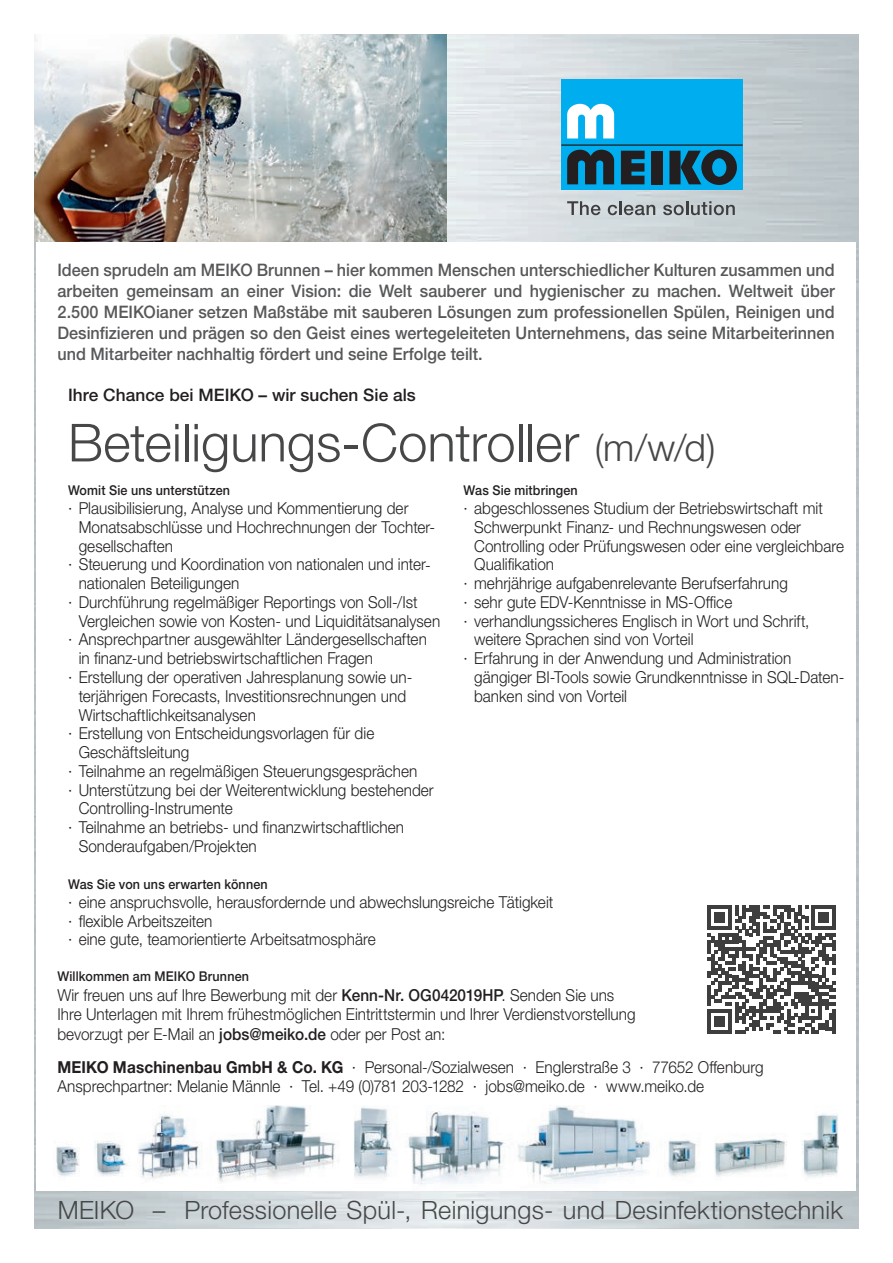
<style>
.page{position:relative;width:893px;height:1263px;background:#fff}
.page>*{position:absolute;margin:0;border:0;box-sizing:border-box;transform-origin:0 0}
.t1{font:300 52.5px "Helvetica Neue LTW1 G";color:#464748}
.t2{font:300 25.2px "Helvetica Neue LTW1 G";letter-spacing:.01em;color:#464748}
.t3{font:500 17.25px/21px "Helvetica Neue LTW1 G";color:#57585a;text-align:justify;scale:.94 1}
.t4{font:500 17.25px "Helvetica Neue LTW1 G";color:#231f20}
.t5{font:300 16.5px/19.5px "Helvetica Neue LTW1 G";color:#231f20;scale:.93 1}
.t6{font:500 13.5px "Helvetica Neue LTW1 G";letter-spacing:.01em;color:#231f20;scale:.93 1}
.s1{font-size:37.5px}
.s2{font-weight:500}
.s3{font-weight:700}
</style>
<div class="page">
<img style="left:34px;top:34px;width:825px;height:1195px">
<div style="left:37px;top:242px;width:819px;height:949px;background:#fff"></div>
<img style="left:34px;top:34px;width:412px;height:208px">
<svg style="left:707px;top:905px;width:129px;height:129px"></svg>
<hr style="left:833px;top:1009px;width:3px;height:25px;background:#3e3e3f">
<img style="left:56px;top:1106px;width:783px;height:78px">
<div style="left:561px;top:80px;width:182px;height:110px;background:#00aeef"></div>
<svg style="left:621px;top:151px;width:24px;height:33px"></svg>
<div style="left:651px;top:151px;width:12px;height:33px;background:#231f20"></div>
<svg style="left:669px;top:150px;width:68px;height:35px"></svg>
<hr style="left:561px;top:144px;width:182px;height:2px;background:#231f20">
<svg style="left:567px;top:104px;width:47px;height:34px"></svg>
<svg style="left:567px;top:150px;width:47px;height:34px"></svg>
<svg style="left:567px;top:201px;width:34px;height:14px"></svg>
<svg style="left:608px;top:205px;width:9px;height:10px"></svg>
<hr style="left:619px;top:201px;width:3px;height:14px;background:#3e3e3f">
<svg style="left:624px;top:205px;width:31px;height:10px"></svg>
<svg style="left:663px;top:201px;width:72px;height:14px"></svg>
<p class="t3" style="left:57px;top:259px;width:829px">Ideen sprudeln am MEIKO Brunnen – hier kommen Menschen unterschiedlicher Kulturen zusammen und arbeiten gemeinsam an einer Vision: die Welt sauberer und hygienischer zu machen. Weltweit über 2.500 MEIKOianer setzen Maßstäbe mit sauberen Lösungen zum professionellen Spülen, Reinigen und Desinfizieren und prägen so den Geist eines wertegeleiteten Unternehmens, das seine Mitarbeiterinnen und Mitarbeiter nachhaltig fördert und seine Erfolge teilt.</p>
<p class="t4" style="left:68px;top:385px;width:349px">Ihre Chance bei MEIKO – wir suchen Sie als</p>
<h1 class="t1" style="left:68px;top:411px;width:649px">Beteiligungs-Controller <span class="s1">(m/w/d)</span></h1>
<p class="t6" style="left:463px;top:483px;width:124px">Was Sie mitbringen</p>
<p class="t5" style="left:463px;top:498px;width:388px">· abgeschlossenes Studium der Betriebswirtschaft mit</p>
<p class="t5" style="left:474px;top:517px;width:353px">Schwerpunkt Finanz- und Rechnungswesen oder</p>
<p class="t5" style="left:474px;top:536px;width:399px">Controlling oder Prüfungswesen oder eine vergleichbare</p>
<p class="t5" style="left:474px;top:555px;width:88px">Qualifikation</p>
<p class="t5" style="left:463px;top:573px;width:350px">· mehrjährige aufgabenrelevante Berufserfahrung</p>
<p class="t5" style="left:463px;top:592px;width:291px">· sehr gute EDV-Kenntnisse in MS-Office</p>
<p class="t5" style="left:463px;top:611px;width:373px">· verhandlungssicheres Englisch in Wort und Schrift,</p>
<p class="t5" style="left:474px;top:630px;width:237px">weitere Sprachen sind von Vorteil</p>
<p class="t5" style="left:463px;top:648px;width:354px">· Erfahrung in der Anwendung und Administration</p>
<p class="t5" style="left:474px;top:667px;width:400px">gängiger BI-Tools sowie Grundkenntnisse in SQL-Daten-</p>
<p class="t5" style="left:474px;top:686px;width:166px">banken sind von Vorteil</p>
<p class="t6" style="left:68px;top:483px;width:176px">Womit Sie uns unterstützen</p>
<p class="t5" style="left:68px;top:498px;width:368px">· Plausibilisierung, Analyse und Kommentierung der</p>
<p class="t5" style="left:79px;top:517px;width:385px">Monatsabschlüsse und Hochrechnungen der Tochter-</p>
<p class="t5" style="left:79px;top:536px;width:103px">gesellschaften</p>
<p class="t5" style="left:68px;top:555px;width:391px">· Steuerung und Koordination von nationalen und inter-</p>
<p class="t5" style="left:79px;top:573px;width:174px">nationalen Beteiligungen</p>
<p class="t5" style="left:68px;top:592px;width:377px">· Durchführung regelmäßiger Reportings von Soll-/Ist</p>
<p class="t5" style="left:79px;top:611px;width:390px">Vergleichen sowie von Kosten- und Liquiditätsanalysen</p>
<p class="t5" style="left:68px;top:630px;width:387px">· Ansprechpartner ausgewählter Ländergesellschaften</p>
<p class="t5" style="left:79px;top:648px;width:318px">in finanz-und betriebswirtschaftlichen Fragen</p>
<p class="t5" style="left:68px;top:667px;width:372px">· Erstellung der operativen Jahresplanung sowie un-</p>
<p class="t5" style="left:79px;top:686px;width:354px">terjährigen Forecasts, Investitionsrechnungen und</p>
<p class="t5" style="left:79px;top:705px;width:192px">Wirtschaftlichkeitsanalysen</p>
<p class="t5" style="left:68px;top:723px;width:331px">· Erstellung von Entscheidungsvorlagen für die</p>
<p class="t5" style="left:79px;top:742px;width:121px">Geschäftsleitung</p>
<p class="t5" style="left:68px;top:761px;width:377px">· Teilnahme an regelmäßigen Steuerungsgesprächen</p>
<p class="t5" style="left:68px;top:780px;width:395px">· Unterstützung bei der Weiterentwicklung bestehender</p>
<p class="t5" style="left:79px;top:798px;width:167px">Controlling-Instrumente</p>
<p class="t5" style="left:68px;top:817px;width:363px">· Teilnahme an betriebs- und finanzwirtschaftlichen</p>
<p class="t5" style="left:79px;top:836px;width:193px">Sonderaufgaben/Projekten</p>
<p class="t6" style="left:68px;top:876px;width:216px">Was Sie von uns erwarten können</p>
<p class="t5" style="left:68px;top:892px;width:523px;line-height:18.8px">· eine anspruchsvolle, herausfordernde und abwechslungsreiche Tätigkeit · flexible Arbeitszeiten<br>· eine gute, teamorientierte Arbeitsatmosphäre</p>
<p class="t6" style="left:57px;top:968px;width:208px">Willkommen am MEIKO Brunnen</p>
<p class="t5" style="left:57px;top:985px;width:623px">Wir freuen uns auf Ihre Bewerbung mit der <span class="s2">Kenn-Nr. OG042019HP</span>. Senden Sie uns<br>Ihre Unterlagen mit Ihrem frühestmöglichen Eintrittstermin und Ihrer Verdienstvorstellung bevorzugt per E-Mail an <span class="s2">jobs@meiko.de</span> oder per Post an:</p>
<p class="t5" style="left:57px;top:1057px;width:761px"><span class="s3">MEIKO Maschinenbau GmbH &amp; Co. KG</span> · Personal-/Sozialwesen · Englerstraße 3 · 77652 Offenburg<br>Ansprechpartner: Melanie Männle · Tel. +49 (0)781 203-1282 · jobs@meiko.de · www.meiko.de</p>
<h2 class="t2" style="left:58px;top:1194px;width:787px">MEIKO – Professionelle Spül-, Reinigungs- und Desinfektionstechnik</h2>
</div>
